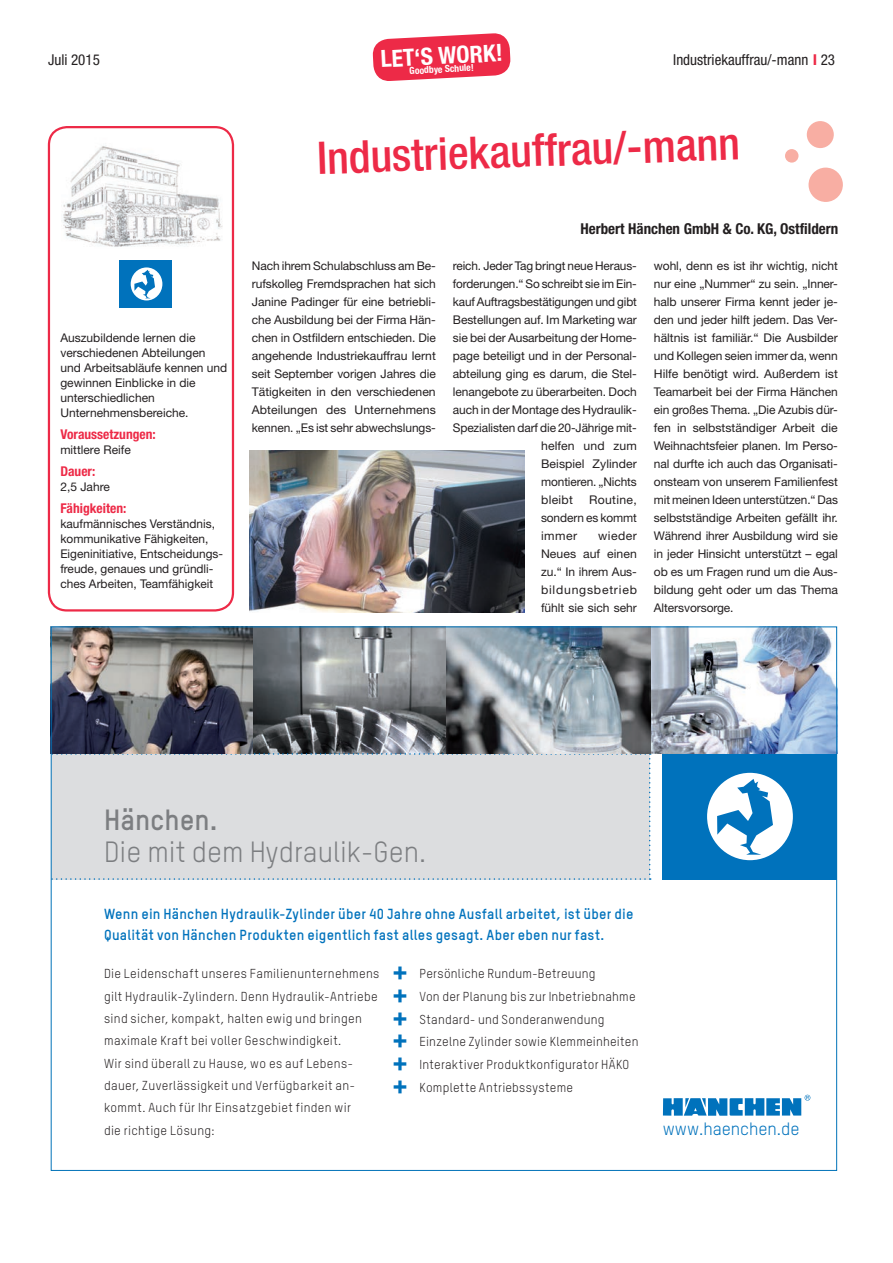
<style>
.page{position:relative;width:893px;height:1263px;background:#fff}
.page>*{position:absolute;margin:0;border:0;box-sizing:border-box;transform-origin:0 0}
.t1{font:500 condensed 45px "Helvetica Neue";color:#ed2a47}
.t2{font:28.65px "TSTAR";color:#7c7e81}
.t3{font:700 28.65px "TSTAR";color:#7c7e81}
.t4{font:700 condensed 23.7px "Helvetica Neue LT";color:#fff}
.t5{font:17.55px "TSTAR";color:#0072bc}
.t6{font:700 condensed 15px "Helvetica Neue LT";color:#231f20}
.t7{font:condensed 15px "Helvetica Neue LT";color:#231f20}
.t8{font:700 14.4px/20.7px "TSTAR";letter-spacing:.015em;color:#0072bc}
.t9{font:700 condensed 13.5px "Helvetica Neue LT";color:#ed2a47}
.t10{font:12.75px/22.4px "TSTAR";letter-spacing:.025em;color:#231f20}
.t11{font:12px/18px "Helvetica Neue LT";letter-spacing:-.005em;color:#231f20;text-align:justify}
.t12{font:700 condensed 9.75px "Helvetica Neue LT";color:#fff}
.s1{font-weight:700;font-stretch:normal;color:#ed2a47}
.s2{font-family:"Arial Rounded MT Bold";font-size:25.5px;color:#0072bc}
</style>
<div class="page">
<svg style="left:372px;top:33px;width:139px;height:48px;background:#ef4d65"></svg>
<img style="left:253px;top:628px;width:194px;height:125px">
<div style="left:663px;top:753px;width:174px;height:127px;background:#0072bc"></div>
<div style="left:707px;top:773px;width:86px;height:87px;background:#fff;border-radius:50%"></div>
<svg style="left:717px;top:779px;width:56px;height:76px"></svg>
<div style="left:53px;top:753px;width:598px;height:127px;background:#dcdddf"></div>
<img style="left:447px;top:628px;width:388px;height:125px">
<img style="left:53px;top:628px;width:200px;height:125px">
<svg style="left:663px;top:1095px;width:147px;height:21px"></svg>
<img style="left:249px;top:450px;width:275px;height:162px">
<div style="left:119px;top:260px;width:53px;height:48px;background:#0072bc"></div>
<div style="left:131px;top:267px;width:31px;height:33px;background:#fff;border-radius:50%"></div>
<svg style="left:134px;top:270px;width:21px;height:28px"></svg>
<img style="left:63px;top:146px;width:160px;height:101px">
<div style="left:808px;top:167px;width:35px;height:35px;background:#f8aea3;border-radius:50%"></div>
<div style="left:785px;top:149px;width:14px;height:14px;background:#f8aea3;border-radius:50%"></div>
<div style="left:806px;top:121px;width:28px;height:27px;background:#f8aea3;border-radius:50%"></div>
<div style="left:48px;top:126px;width:186px;height:485px;border:2px solid #ed2a47;border-radius:18px"></div>
<p class="t7" style="left:48px;top:51px;width:53px">Juli 2015</p>
<h3 class="t4" style="left:380px;top:45px;width:124px;rotate:-3deg">LET‘S WORK!</h3>
<p class="t7" style="left:673px;top:51px;width:163px">Industriekauffrau/-mann <span class="s1">I</span> 23</p>
<p class="t12" style="left:409px;top:65px;width:66px;rotate:-3deg">Goodbye Schule!</p>
<h1 class="t1" style="left:316px;top:131px;width:424px;rotate:-2deg">Industriekauffrau/-mann</h1>
<p class="t11" style="left:60px;top:330px;width:168px;line-height:15px;text-align:left">Auszubildende lernen die verschiedenen Abteilungen und Arbeitsabläufe kennen und gewinnen Einblicke in die unterschiedlichen<br>Unternehmensbereiche.</p>
<p class="t9" style="left:60px;top:426px;width:97px">Voraussetzungen:</p>
<p class="t11" style="left:60px;top:441px;width:72px">mittlere Reife</p>
<p class="t9" style="left:60px;top:463px;width:36px">Dauer:</p>
<p class="t11" style="left:60px;top:478px;width:51px">2,5 Jahre</p>
<p class="t9" style="left:60px;top:500px;width:67px">Fähigkeiten:</p>
<p class="t11" style="left:60px;top:516px;width:164px;line-height:15px;text-align:left">kaufmännisches Verständnis, kommunikative Fähigkeiten,<br>Eigeninitiative, Entscheidungs&shy;freude, genaues und gründli&shy;ches Arbeiten, Teamfähigkeit</p>
<p class="t6" style="left:580px;top:220px;width:259px">Herbert Hänchen GmbH &amp; Co. KG, Ostfildern</p>
<p class="t11" style="left:252px;top:257px;width:186px">Nach ihrem Schulabschluss am Be&shy;rufskolleg Fremdsprachen hat sich Janine Padinger für eine betriebli&shy;che Ausbildung bei der Firma Hän&shy;chen in Ostfildern entschieden. Die angehende Industriekauffrau lernt seit September vorigen Jahres die Tätigkeiten in den verschiedenen Abteilungen des Unternehmens kennen. „Es ist sehr abwechslungs-</p>
<p class="t11" style="left:453px;top:257px;width:186px">reich. Jeder Tag bringt neue Heraus-</p>
<p class="t11" style="left:453px;top:275px;width:186px">forderungen.“ So schreibt sie im Ein-</p>
<p class="t11" style="left:453px;top:293px;width:186px">kauf Auftragsbestätigungen und gibt</p>
<p class="t11" style="left:453px;top:311px;width:186px">Bestellungen auf. Im Marketing war</p>
<p class="t11" style="left:453px;top:329px;width:186px">sie bei der Ausarbeitung der Home-</p>
<p class="t11" style="left:453px;top:347px;width:186px">page beteiligt und in der Personal-</p>
<p class="t11" style="left:453px;top:365px;width:185px">abteilung ging es darum, die Stel-</p>
<p class="t11" style="left:453px;top:383px;width:186px">lenangebote zu überarbeiten. Doch</p>
<p class="t11" style="left:453px;top:401px;width:185px">auch in der Montage des Hydraulik-</p>
<p class="t11" style="left:453px;top:419px;width:185px">Spezialisten darf die 20-Jährige mit-</p>
<p class="t11" style="left:541px;top:437px;width:97px">helfen und zum</p>
<p class="t11" style="left:541px;top:455px;width:97px">Beispiel Zylinder</p>
<p class="t11" style="left:541px;top:473px;width:97px">montieren. „Nichts</p>
<p class="t11" style="left:541px;top:491px;width:33px">bleibt</p>
<p class="t11" style="left:541px;top:491px;width:97px;text-indent:48px">Routine, sondern es kommt immer</p>
<p class="t11" style="left:541px;top:527px;width:97px;text-indent:57px">wieder Neues auf einen zu.“ In ihrem Aus&shy;bildungsbetrieb fühlt sie sich sehr</p>
<p class="t11" style="left:654px;top:257px;width:186px">wohl, denn es ist ihr wichtig, nicht nur eine „Nummer“ zu sein. „Inner&shy;halb unserer Firma kennt jeder je&shy;den und jeder hilft jedem. Das Ver&shy;hältnis ist familiär.“ Die Ausbilder und Kollegen seien immer da, wenn Hilfe benötigt wird. Außerdem ist Teamarbeit bei der Firma Hänchen ein großes Thema. „Die Azubis dür&shy;fen in selbstständiger Arbeit die Weihnachtsfeier planen. Im Perso&shy;nal durfte ich auch das Organisati&shy;onsteam von unserem Familienfest mit meinen Ideen unterstützen.“ Das selbstständige Arbeiten gefällt ihr.<br>Während ihrer Ausbildung wird sie in jeder Hinsicht unterstützt – egal ob es um Fragen rund um die Aus&shy;bildung geht oder um das Thema Altersvorsorge.</p>
<h2 class="t3" style="left:104px;top:802px;width:115px">Hänchen.</h2>
<h2 class="t2" style="left:104px;top:835px;width:324px">Die mit dem Hydraulik-Gen.</h2>
<p class="t8" style="left:104px;top:903px;width:531px">Wenn ein Hänchen Hydraulik-Zylinder über 40 Jahre ohne Ausfall arbeitet, ist über die<br>Qualität von Hänchen Produkten eigentlich fast alles gesagt. Aber eben nur fast.</p>
<p class="t10" style="left:104px;top:962px;width:277px">Die Leidenschaft unseres Familienunternehmens gilt Hydraulik-Zylindern. Denn Hydraulik-Antriebe sind sicher, kompakt, halten ewig und bringen maximale Kraft bei voller Geschwindigkeit.<br>Wir sind überall zu Hause, wo es auf Lebens&shy;dauer, Zuverlässigkeit und Verfügbarkeit an&shy;kommt. Auch für Ihr Einsatzgebiet finden wir<br>die richtige Lösung:</p>
<p class="t10" style="left:393px;top:962px;width:247px;line-height:22.8px"><span class="s2">+</span> Persönliche Rundum-Betreuung<br><span class="s2">+</span> Von der Planung bis zur Inbetriebnahme <span class="s2">+</span> Standard- und Sonderanwendung<br><span class="s2">+</span> Einzelne Zylinder sowie Klemmeinheiten <span class="s2">+</span> Interaktiver Produktkonfigurator HÄKO <span class="s2">+</span> Komplette Antriebssysteme</p>
<h3 class="t5" style="left:663px;top:1118px;width:138px">www.haenchen.de</h3>
</div>
